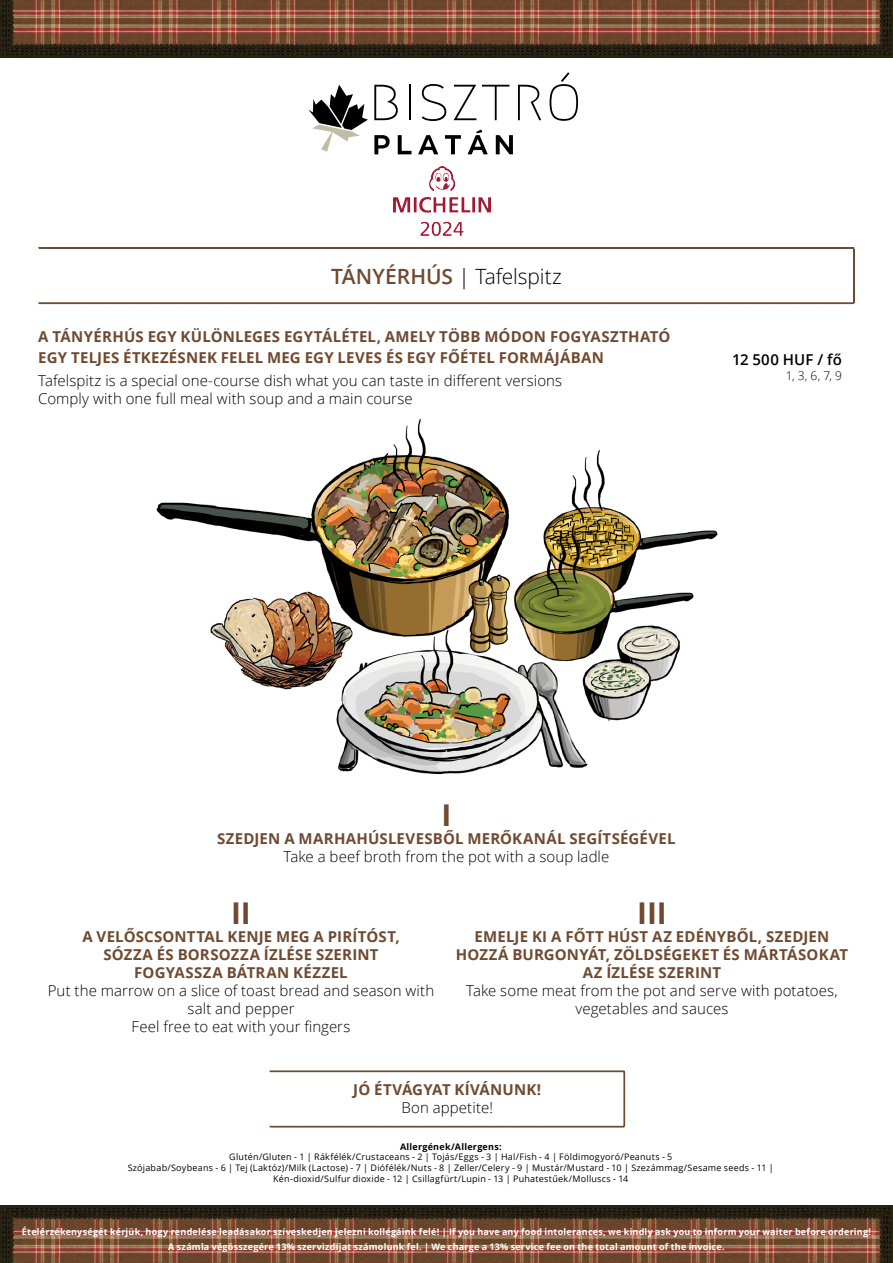
<style>
.page{position:relative;width:893px;height:1263px;background:#fff}
.page>*{position:absolute;margin:0;border:0;box-sizing:border-box;transform-origin:0 0}
.t1{font:700 30px "Open Sans";color:#704a30}
.t2{font:300 21px "Open Sans";letter-spacing:-.005em;color:#000}
.t3{font:700 15px/18px "Open Sans";letter-spacing:.015em;color:#704a30;text-align:center}
.t4{font:300 15px/18px "Open Sans";letter-spacing:.005em;color:#000;text-align:center}
.t5{font:600 15px "Open Sans";letter-spacing:.01em;color:#000}
.étel_ára{font:300 12px "Open Sans";color:#000}
.étel_ára-2{font:9px/10.8px "Open Sans";letter-spacing:.025em;color:#000;text-align:center}
.t6{font:700 9px "Open Sans";letter-spacing:.025em;color:#fff}
.étel_ára-3{font:700 9px "Open Sans";letter-spacing:.03em;color:#000}
.s1{font-weight:600;color:#704a30}
.s2{font-weight:300;color:#000}
.s3{font-weight:700;color:#704a30}
</style>
<div class="page">
<img style="left:497px;top:0;width:395px;height:58px">
<img style="left:1px;top:0;width:496px;height:58px">
<img style="left:497px;top:1205px;width:395px;height:58px">
<img style="left:1px;top:1205px;width:496px;height:58px">
<svg style="left:38px;top:247px;width:817px;height:57px"></svg>
<img style="left:156px;top:418px;width:562px;height:357px">
<svg style="left:269px;top:1070px;width:356px;height:58px"></svg>
<svg style="left:374px;top:85px;width:24px;height:35px"></svg>
<hr style="left:409px;top:85px;width:1px;height:35px;background:#000">
<svg style="left:422px;top:84px;width:24px;height:37px"></svg>
<svg style="left:454px;top:85px;width:22px;height:35px"></svg>
<svg style="left:482px;top:85px;width:27px;height:35px"></svg>
<svg style="left:518px;top:85px;width:23px;height:35px"></svg>
<svg style="left:550px;top:72px;width:28px;height:49px"></svg>
<svg style="left:308px;top:85px;width:60px;height:67px"></svg>
<svg style="left:374px;top:129px;width:139px;height:25px"></svg>
<img style="left:394px;top:166px;width:97px;height:70px">
<p class="t2" style="left:331px;top:262px;width:232px"><span class="s1">TÁNYÉRHÚS</span> | Tafelspitz</p>
<p class="t3" style="left:38px;top:325px;width:634px;line-height:21.6px;text-align:left">A TÁNYÉRHÚS EGY KÜLÖNLEGES EGYTÁLÉTEL, AMELY TÖBB MÓDON FOGYASZTHATÓ<br>EGY TELJES ÉTKEZÉSNEK FELEL MEG EGY LEVES ÉS EGY FŐÉTEL FORMÁJÁBAN</p>
<p class="t4" style="left:38px;top:371px;width:525px;text-align:left">Tafelspitz is a special one-course dish what you can taste in different versions<br>Comply with one full meal with soup and a main course</p>
<p class="t5" style="left:732px;top:350px;width:111px">12 500 HUF / fő</p>
<p class="étel_ára" style="left:786px;top:367px;width:58px">1, 3, 6, 7, 9</p>
<p class="t1" style="left:441px;top:794px;width:11px">I</p>
<p class="t3" style="left:217px;top:829px;width:460px">SZEDJEN A MARHAHÚSLEVESBŐL MERŐKANÁL SEGÍTSÉGÉVEL<br><span class="s2">Take a beef broth from the pot with a soup ladle</span></p>
<p class="t1" style="left:231px;top:892px;width:21px">II</p>
<p class="t4" style="left:48px;top:927px;width:388px"><span class="s3">A VELŐSCSONTTAL KENJE MEG A PIRÍTÓST,<br>SÓZZA ÉS BORSOZZA ÍZLÉSE SZERINT<br>FOGYASSZA BÁTRAN KÉZZEL<br></span>Put the marrow on a slice of toast bread and season with salt and pepper<br>Feel free to eat with your fingers</p>
<p class="t1" style="left:637px;top:892px;width:31px">III</p>
<p class="t3" style="left:456px;top:927px;width:394px">EMELJE KI A FŐTT HÚST AZ EDÉNYBŐL, SZEDJEN HOZZÁ BURGONYÁT, ZÖLDSÉGEKET ÉS MÁRTÁSOKAT AZ ÍZLÉSE SZERINT<br><span class="s2">Take some meat from the pot and serve with potatoes, vegetables and sauces</span></p>
<p class="t3" style="left:353px;top:1080px;width:189px">JÓ ÉTVÁGYAT KÍVÁNUNK!<br><span class="s2">Bon appetite!</span></p>
<p class="étel_ára-3" style="left:400px;top:1140px;width:103px">Allergének/Allergens:</p>
<p class="étel_ára-2" style="left:229px;top:1151px;width:445px">Glutén/Gluten - 1 | Rákfélék/Crustaceans - 2 | Tojás/Eggs - 3 | Hal/Fish - 4 | Földimogyoró/Peanuts - 5</p>
<p class="étel_ára-2" style="left:128px;top:1162px;width:648px">Szójabab/Soybeans - 6 | Tej (Laktóz)/Milk (Lactose) - 7 | Diófélék/Nuts - 8 | Zeller/Celery - 9 | Mustár/Mustard - 10 | Szezámmag/Sesame seeds - 11 |<br>Kén-dioxid/Sulfur dioxide - 12 | Csillagfürt/Lupin - 13 | Puhatestűek/Molluscs - 14</p>
<p class="t6" style="left:22px;top:1225px;width:851px">Ételérzékenységét kérjük, hogy rendelése leadásakor szíveskedjen jelezni kollégáink felé! | If you have any food intolerances, we kindly ask you to inform your waiter before ordering!</p>
<p class="t6" style="left:168px;top:1240px;width:558px">A számla végösszegére 13% szervizdíjat számolunk fel. | We charge a 13% service fee on the total amount of the invoice.</p>
</div>
